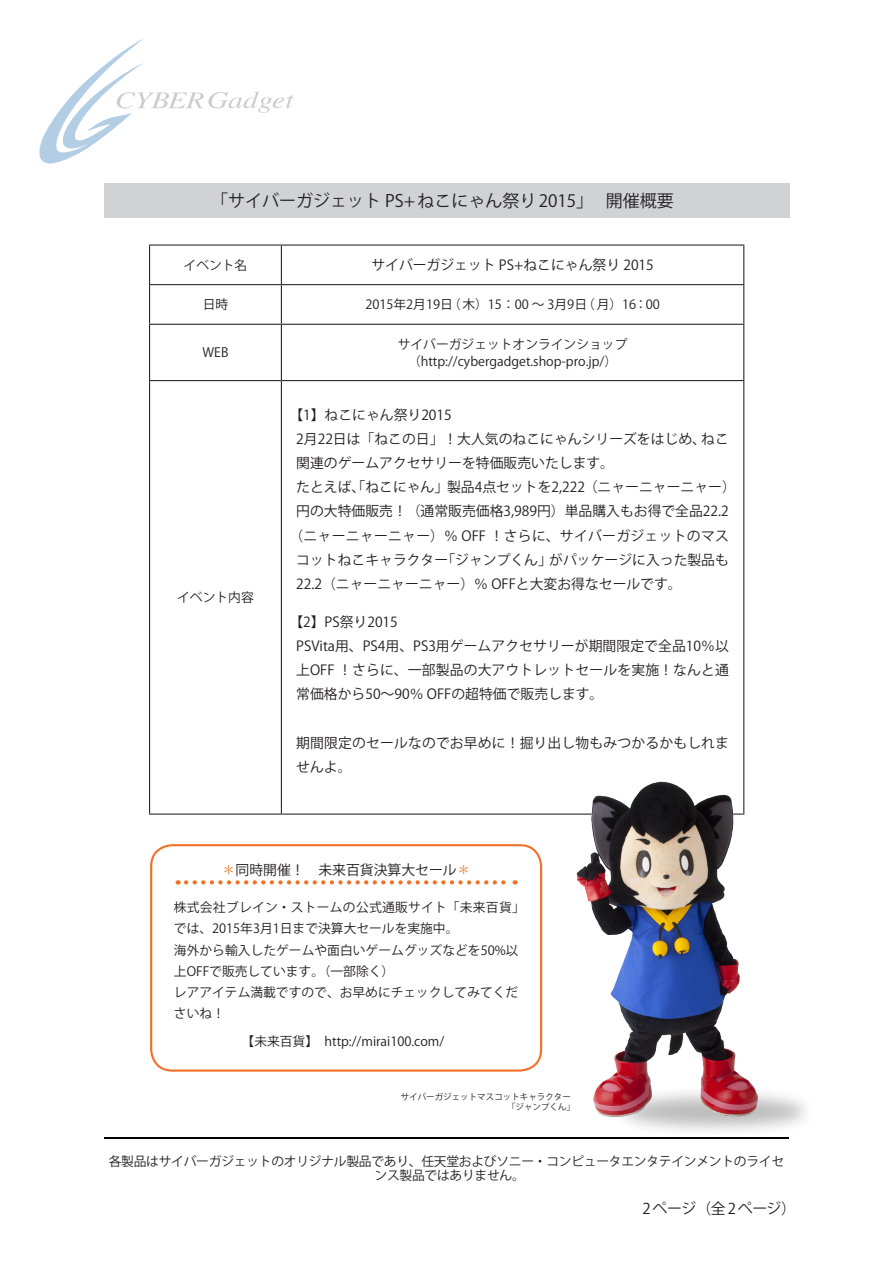
<style>
.page{position:relative;width:893px;height:1263px;background:#fff}
.page>*{position:absolute;margin:0;border:0;box-sizing:border-box;transform-origin:0 0}
.t1{font:16.95px "Koz Go Pr 6 N";color:#231f20}
.t2{font:14.85px "Koz Go Pr 6 N";letter-spacing:-.03em;color:#231f20}
.t3{font:13.8px/24.2px "Koz Go Pr 6 N";color:#231f20}
.t4{font:13.8px "Koz Go Pr 6 N";letter-spacing:.02em;color:#231f20}
.本文基本{font:12.75px/21.3px "Koz Go Pr 6 N";color:#231f20}
.本文基本-2{font:12.75px/13.8px "Koz Go Pr 6 N";letter-spacing:-.02em;color:#231f20;text-align:center}
.t5{font:8.55px "Koz Go Pr 6 N";color:#231f20}
.s1{color:#f37126}
</style>
<div class="page">
<div style="left:611px;top:1084px;width:205px;height:55px;background:#231f20;opacity:.3"></div>
<svg style="left:39px;top:39px;width:255px;height:125px"></svg>
<hr style="left:104px;top:1137px;width:685px;height:1px;background:#000">
<div style="left:104px;top:183px;width:685px;height:35px;background:#d1d2d4"></div>
<hr style="left:149px;top:244px;width:132px;height:2px;background:#231f20">
<hr style="left:149px;top:246px;width:1px;height:38px;background:#231f20">
<hr style="left:281px;top:244px;width:463px;height:2px;background:#231f20">
<hr style="left:281px;top:246px;width:1px;height:38px;background:#231f20">
<hr style="left:743px;top:246px;width:1px;height:38px;background:#231f20">
<hr style="left:149px;top:284px;width:132px;height:1px;background:#231f20">
<hr style="left:149px;top:285px;width:1px;height:39px;background:#231f20">
<hr style="left:281px;top:284px;width:463px;height:1px;background:#231f20">
<hr style="left:281px;top:285px;width:1px;height:39px;background:#231f20">
<hr style="left:743px;top:285px;width:1px;height:39px;background:#231f20">
<hr style="left:149px;top:324px;width:132px;height:1px;background:#231f20">
<hr style="left:149px;top:325px;width:1px;height:55px;background:#231f20">
<hr style="left:281px;top:324px;width:463px;height:1px;background:#231f20">
<hr style="left:281px;top:325px;width:1px;height:55px;background:#231f20">
<hr style="left:743px;top:325px;width:1px;height:55px;background:#231f20">
<hr style="left:149px;top:380px;width:132px;height:1px;background:#231f20">
<hr style="left:149px;top:381px;width:1px;height:432px;background:#231f20">
<hr style="left:281px;top:380px;width:463px;height:1px;background:#231f20">
<hr style="left:281px;top:381px;width:1px;height:432px;background:#231f20">
<hr style="left:743px;top:381px;width:1px;height:432px;background:#231f20">
<hr style="left:149px;top:813px;width:132px;height:2px;background:#231f20">
<hr style="left:281px;top:813px;width:463px;height:2px;background:#231f20">
<img style="left:574px;top:780px;width:188px;height:340px">
<div style="left:150px;top:844px;width:392px;height:227px;border:2px solid #f37126;border-radius:21px"></div>
<svg style="left:186px;top:880px;width:330px;height:4px"></svg>
<p class="t1" style="left:211px;top:191px;width:464px">「サイバーガジェット PS+ ねこにゃん祭り 2015」　開催概要</p>
<p class="本文基本" style="left:184px;top:255px;width:65px">イベント名</p>
<p class="t3" style="left:371px;top:253px;width:284px">サイバーガジェット PS+ねこにゃん祭り 2015</p>
<p class="本文基本" style="left:203px;top:294px;width:27px">日時</p>
<p class="本文基本" style="left:365px;top:294px;width:296px">2015年2月19日（木）15：00 ～ 3月9日（月）16：00</p>
<p class="本文基本" style="left:203px;top:342px;width:27px">WEB</p>
<p class="本文基本" style="left:398px;top:334px;width:231px">サイバーガジェットオンラインショップ</p>
<p class="本文基本" style="left:408px;top:351px;width:211px">（http://cybergadget.shop-pro.jp/）</p>
<p class="本文基本" style="left:177px;top:587px;width:78px">イベント内容</p>
<p class="t3" style="left:289px;top:403px;width:164px">【1】ねこにゃん祭り2015</p>
<p class="t3" style="left:296px;top:427px;width:434px">2月22日は「ねこの日」！大人気のねこにゃんシリーズをはじめ、ねこ関連のゲームアクセサリーを特価販売いたします。</p>
<p class="t3" style="left:296px;top:475px;width:441px">たとえば、「ねこにゃん」製品4点セットを2,222（ニャーニャーニャー）</p>
<p class="t3" style="left:296px;top:500px;width:434px">円の大特価販売！（通常販売価格3,989円）単品購入もお得で全品22.2</p>
<p class="t4" style="left:289px;top:528px;width:441px">（ニャーニャーニャー）％ OFF ！さらに、サイバーガジェットのマス</p>
<p class="t3" style="left:296px;top:548px;width:434px">コットねこキャラクター「ジャンプくん」がパッケージに入った製品も</p>
<p class="t3" style="left:296px;top:572px;width:387px">22.2（ニャーニャーニャー）％ OFFと大変お得なセールです。</p>
<p class="t3" style="left:289px;top:610px;width:110px">【2】PS祭り2015</p>
<p class="t3" style="left:296px;top:634px;width:434px;text-align:justify">PSVita用、PS4用、PS3用ゲームアクセサリーが期間限定で全品10％以上OFF ！さらに、一部製品の大アウトレットセールを実施！なんと通常価格から50～90％ OFFの超特価で販売します。</p>
<p class="t3" style="left:296px;top:731px;width:434px">期間限定のセールなのでお早めに！掘り出し物もみつかるかもしれませんよ。</p>
<p class="t3" style="left:222px;top:858px;width:250px"><span class="s1">＊</span>同時開催！　未来百貨決算大セール<span class="s1">＊</span></p>
<p class="本文基本" style="left:174px;top:897px;width:352px">株式会社ブレイン・ストームの公式通販サイト「未来百貨」では、2015年3月1日まで決算大セールを実施中。</p>
<p class="本文基本" style="left:174px;top:939px;width:346px">海外から輸入したゲームや面白いゲームグッズなどを50%以上OFFで販売しています。（一部除く）</p>
<p class="本文基本" style="left:174px;top:982px;width:346px">レアアイテム満載ですので、お早めにチェックしてみてくださいね！</p>
<p class="本文基本" style="left:242px;top:1031px;width:204px">【未来百貨】　http://mirai100.com/</p>
<p class="t5" style="left:401px;top:1092px;width:172px">サイバーガジェットマスコットキャラクター</p>
<p class="t5" style="left:507px;top:1102px;width:70px">「ジャンプくん」</p>
<p class="本文基本-2" style="left:109px;top:1154px;width:677px">各製品はサイバーガジェットのオリジナル製品であり、任天堂およびソニー・コンピュータエンタテインメントのライセンス製品ではありません。</p>
<p class="t2" style="left:642px;top:1200px;width:155px">2 ページ（全 2 ページ）</p>
</div>
